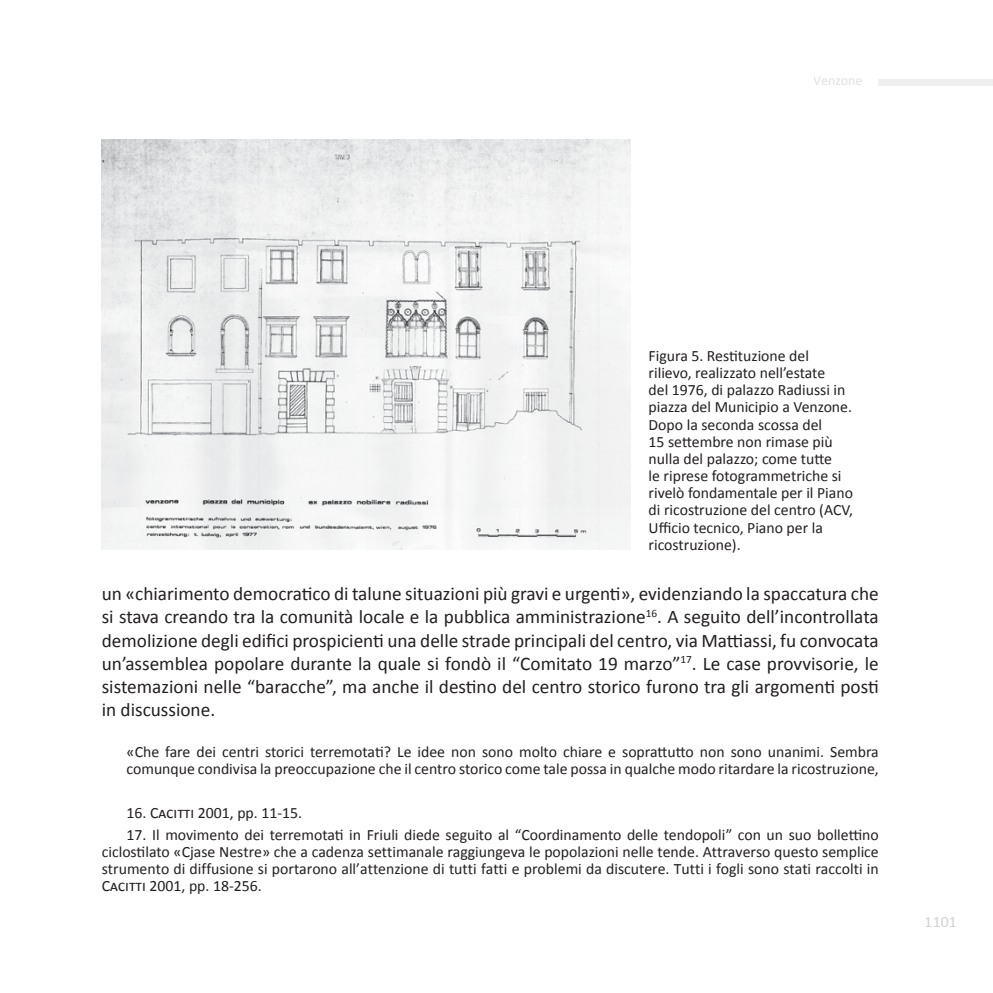
<style>
.page{position:relative;width:993px;height:993px;background:#fff}
.page>*{position:absolute;margin:0;border:0;box-sizing:border-box;transform-origin:0 0}
.t1{font:19.25px/23.1px "Calibri";color:#231f20;text-align:justify}
.t2{font:15.75px/17.2px "Calibri";color:#231f20}
.t3{font:15.75px "Calibri";color:#a9abae}
.t4{font:14px "Calibri";color:#c9c9c9}
</style>
<div class="page">
<div style="left:878px;top:79px;width:114px;height:6px;background:#f0efef"></div>
<img style="left:102px;top:139px;width:528px;height:410px">
<p class="t4" style="left:813px;top:71px;width:50px">Venzone</p>
<p class="t2" style="left:648px;top:346px;width:206px">Figura 5. Restituzione del rilievo, realizzato nell’estate<br>del 1976, di palazzo Radiussi in piazza del Municipio a Venzone.<br>Dopo la seconda scossa del<br>15 settembre non rimase più nulla del palazzo; come tutte<br>le riprese fotogrammetriche si rivelò fondamentale per il Piano di ricostruzione del centro (ACV,<br>Ufficio tecnico, Piano per la ricostruzione).</p>
<p class="t1" style="left:102px;top:581px;width:778px">un «chiarimento democratico di talune situazioni più gravi e urgenti», evidenziando la spaccatura che si stava creando tra la comunità locale e la pubblica amministrazione<sup>16</sup>. A seguito dell’incontrollata demolizione degli edifici prospicienti una delle strade principali del centro, via Mattiassi, fu convocata un’assemblea popolare durante la quale si fondò il “Comitato 19 marzo”<sup>17</sup>. Le case provvisorie, le sistemazioni nelle “baracche”, ma anche il destino del centro storico furono tra gli argomenti posti in discussione.</p>
<p class="t2" style="left:126px;top:741px;width:753px">«Che fare dei centri storici terremotati? Le idee non sono molto chiare e soprattutto non sono unanimi. Sembra comunque condivisa la preoccupazione che il centro storico come tale possa in qualche modo ritardare la ricostruzione,</p>
<p class="t2" style="left:126px;top:803px;width:177px">16. Cacitti 2001, pp. 11-15.</p>
<p class="t2" style="left:102px;top:825px;width:778px;text-align:justify;text-indent:25px">17. Il movimento dei terremotati in Friuli diede seguito al “Coordinamento delle tendopoli” con un suo bollettino ciclostilato «Cjase Nestre» che a cadenza settimanale raggiungeva le popolazioni nelle tende. Attraverso questo semplice strumento di diffusione si portarono all’attenzione di tutti fatti e problemi da discutere. Tutti i fogli sono stati raccolti in Cacitti 2001, pp. 18-256.</p>
<p class="t3" style="left:924px;top:910px;width:33px">1101</p>
</div>
